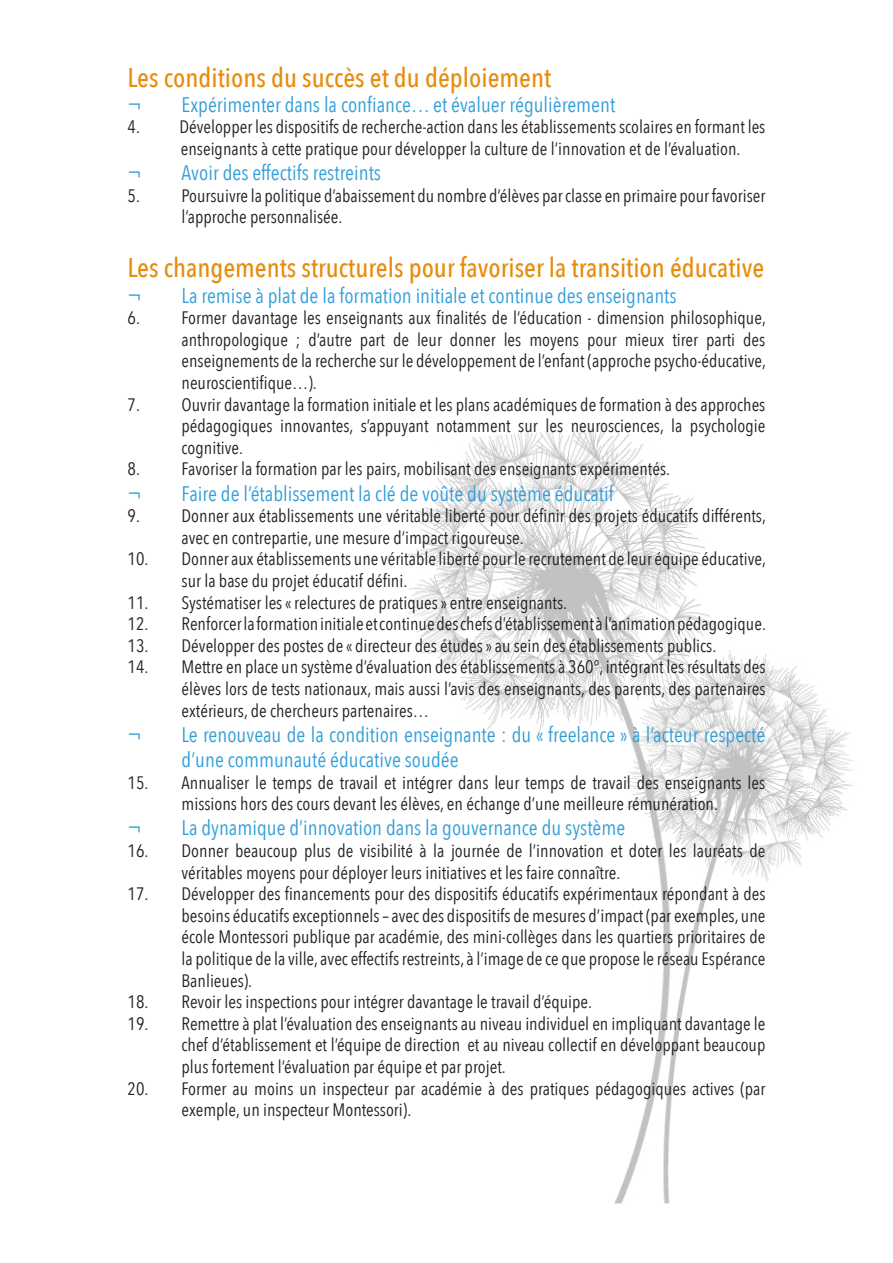
<style>
.page{position:relative;width:893px;height:1263px;background:#fff}
.page>*{position:absolute;margin:0;border:0;box-sizing:border-box;transform-origin:0 0}
.t1{font:500 27px "Avenir Next Condensed";color:#e88c0c}
.t2{font:21px "Avenir Next Condensed";color:#309ed8}
.t3{font:18px "Avenir Next Condensed";color:#231f20}
</style>
<div class="page">
<img style="left:408px;top:428px;width:445px;height:775px">
<p class="t1" style="left:128px;top:61px;width:425px">Les conditions du succès et du déploiement</p>
<p class="t2" style="left:128px;top:86px;width:15px">¬</p>
<p class="t2" style="left:182px;top:86px;width:435px">Expérimenter dans la confiance… et évaluer régulièrement</p>
<p class="t3" style="left:128px;top:112px;width:639px">4. Développer les dispositifs de recherche-action dans les établissements scolaires en formant les</p>
<p class="t3" style="left:181px;top:133px;width:561px">enseignants à cette pratique pour développer la culture de l’innovation et de l’évaluation.</p>
<p class="t2" style="left:128px;top:155px;width:15px">¬</p>
<p class="t2" style="left:182px;top:155px;width:201px">Avoir des effectifs restreints</p>
<p class="t3" style="left:128px;top:180px;width:639px">5. Poursuivre la politique d’abaissement du nombre d’élèves parclasse en primaire pour favoriser</p>
<p class="t3" style="left:182px;top:202px;width:162px">l’approche personnalisée.</p>
<p class="t1" style="left:128px;top:252px;width:638px">Les changements structurels pour favoriser la transition éducative</p>
<p class="t2" style="left:128px;top:277px;width:15px">¬</p>
<p class="t2" style="left:182px;top:277px;width:497px">La remise à plat de la formation initiale et continue des enseignants</p>
<p class="t3" style="left:128px;top:302px;width:640px">6. Former davantage les enseignants aux finalités de l’éducation - dimension philosophique,</p>
<p class="t3" style="left:182px;top:324px;width:585px">anthropologique ; d’autre part de leur donner les moyens pour mieux tirer parti des</p>
<p class="t3" style="left:182px;top:346px;width:586px">enseignements de la recherche sur le développement de l’enfant (approche psycho-éducative,</p>
<p class="t3" style="left:182px;top:367px;width:137px">neuroscientifique…).</p>
<p class="t3" style="left:128px;top:389px;width:639px">7. Ouvrir davantage la formation initiale et les plans académiques de formation à des approches</p>
<p class="t3" style="left:182px;top:410px;width:585px">pédagogiques innovantes, s’appuyant notamment sur les neurosciences, la psychologie</p>
<p class="t3" style="left:182px;top:432px;width:63px">cognitive.</p>
<p class="t3" style="left:128px;top:454px;width:544px">8. Favoriser la formation par les pairs, mobilisant des enseignants expérimentés.</p>
<p class="t2" style="left:128px;top:475px;width:15px">¬</p>
<p class="t2" style="left:182px;top:475px;width:434px">Faire de l’établissement la clé de voûte du système éducatif</p>
<p class="t3" style="left:128px;top:500px;width:640px">9. Donner aux établissements une véritable liberté pour définir des projets éducatifs différents,</p>
<p class="t3" style="left:182px;top:522px;width:344px">avec en contrepartie, une mesure d’impact rigoureuse.</p>
<p class="t3" style="left:128px;top:544px;width:640px">10. Donner aux établissements une véritable liberté pour le recrutement de leur équipe éducative,</p>
<p class="t3" style="left:182px;top:565px;width:227px">sur la base du projet éducatif défini.</p>
<p class="t3" style="left:128px;top:587px;width:441px">11. Systématiser les « relectures de pratiques » entre enseignants.</p>
<p class="t3" style="left:128px;top:608px;width:640px">12. Renforcer la formation initiale et continue des chefs d’établissement à l’animation pédagogique.</p>
<p class="t3" style="left:128px;top:630px;width:590px">13. Développer des postes de « directeur des études » au sein des établissements publics.</p>
<p class="t3" style="left:128px;top:652px;width:639px">14. Mettre en place un système d’évaluation des établissements à 360°, intégrant les résultats des</p>
<p class="t3" style="left:182px;top:673px;width:585px">élèves lors de tests nationaux, mais aussi l’avis des enseignants, des parents, des partenaires</p>
<p class="t3" style="left:182px;top:695px;width:249px">extérieurs, de chercheurs partenaires…</p>
<p class="t2" style="left:128px;top:716px;width:15px">¬</p>
<p class="t2" style="left:182px;top:716px;width:585px">Le renouveau de la condition enseignante : du « freelance » à l’acteur respecté</p>
<p class="t2" style="left:182px;top:742px;width:279px">d’une communauté éducative soudée</p>
<p class="t3" style="left:128px;top:767px;width:639px">15. Annualiser le temps de travail et intégrer dans leur temps de travail des enseignants les</p>
<p class="t3" style="left:182px;top:788px;width:538px">missions hors des cours devant les élèves, en échange d’une meilleure rémunération.</p>
<p class="t2" style="left:128px;top:810px;width:15px">¬</p>
<p class="t2" style="left:182px;top:810px;width:445px">La dynamique d’innovation dans la gouvernance du système</p>
<p class="t3" style="left:128px;top:835px;width:639px">16. Donner beaucoup plus de visibilité à la journée de l’innovation et doter les lauréats de</p>
<p class="t3" style="left:182px;top:857px;width:440px">véritables moyens pour déployer leurs initiatives et les faire connaître.</p>
<p class="t3" style="left:128px;top:878px;width:639px">17. Développer des financements pour des dispositifs éducatifs expérimentaux répondant à des</p>
<p class="t3" style="left:182px;top:900px;width:585px">besoins éducatifs exceptionnels – avec des dispositifs de mesures d’impact (par exemples, une</p>
<p class="t3" style="left:182px;top:922px;width:585px">école Montessori publique par académie, des mini-collèges dans les quartiers prioritaires de</p>
<p class="t3" style="left:182px;top:943px;width:585px">la politique de la ville, avec effectifs restreints, à l’image de ce que propose le réseau Espérance</p>
<p class="t3" style="left:182px;top:965px;width:72px">Banlieues).</p>
<p class="t3" style="left:128px;top:986px;width:466px">18. Revoir les inspections pour intégrer davantage le travail d’équipe.</p>
<p class="t3" style="left:128px;top:1008px;width:639px">19. Remettre à plat l’évaluation des enseignants au niveau individuel en impliquant davantage le</p>
<p class="t3" style="left:182px;top:1030px;width:585px">chef d’établissement et l’équipe de direction et au niveau collectif en développant beaucoup</p>
<p class="t3" style="left:182px;top:1051px;width:326px">plus fortement l’évaluation par équipe et par projet.</p>
<p class="t3" style="left:128px;top:1073px;width:639px">20. Former au moins un inspecteur par académie à des pratiques pédagogiques actives (par</p>
<p class="t3" style="left:182px;top:1094px;width:231px">exemple, un inspecteur Montessori).</p>
</div>
